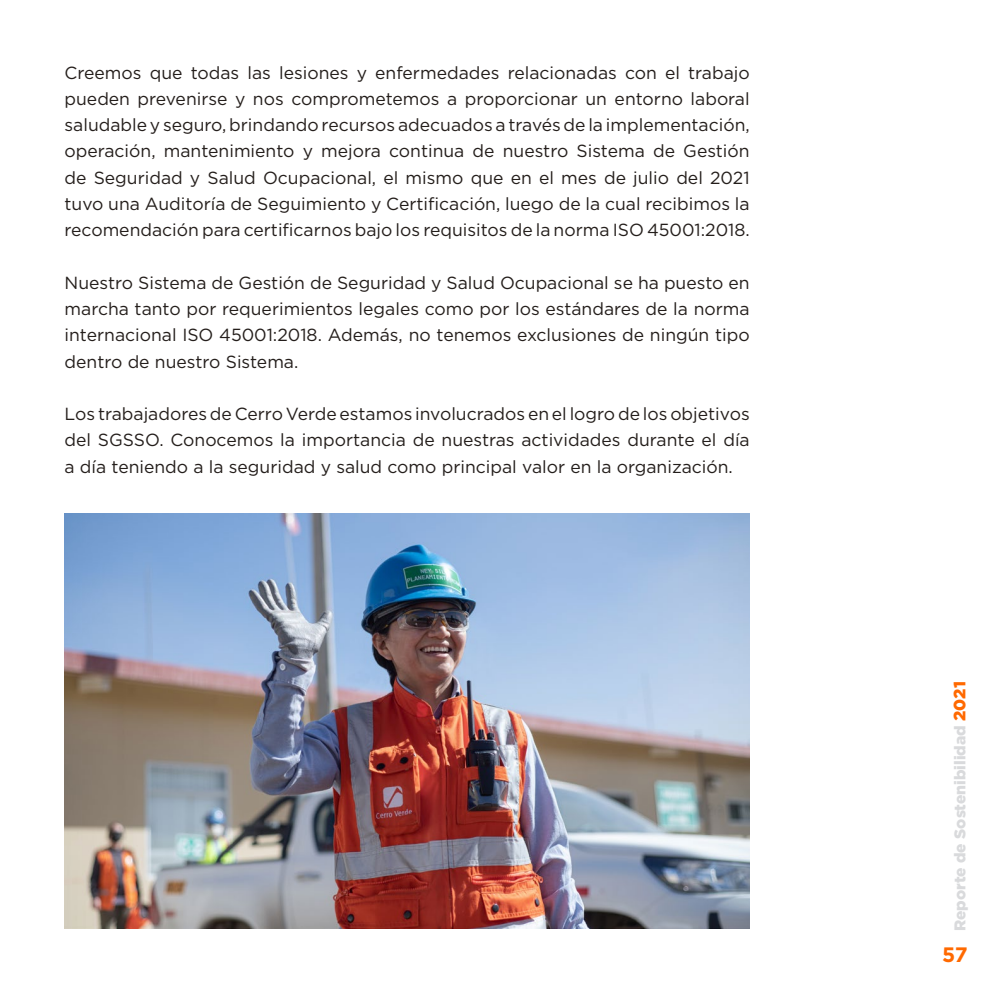
<style>
.page{position:relative;width:993px;height:993px;background:#fff}
.page>*{position:absolute;margin:0;border:0;box-sizing:border-box;transform-origin:0 0}
.t1{font:700 20.82px "Gotham";color:#ff6900}
.indice{font:17.5px/26.2px "Gotham";color:#241e1b;text-align:justify}
.t2{font:900 15.58px "Gotham";color:#d9dadc}
.s1{font-size:16.45px;color:#ff6900}
</style>
<div class="page">
<img style="left:64px;top:513px;width:685px;height:415px">
<p class="indice" style="left:64px;top:59px;width:686px">Creemos que todas las lesiones y enfermedades relacionadas con el trabajo pueden prevenirse y nos comprometemos a proporcionar un entorno laboral saludable y seguro, brindando recursos adecuados a través de la implementación, operación, mantenimiento y mejora continua de nuestro Sistema de Gestión de Seguridad y Salud Ocupacional, el mismo que en el mes de julio del 2021 tuvo una Auditoría de Seguimiento y Certificación, luego de la cual recibimos la recomendación para certificarnos bajo los requisitos de la norma ISO 45001:2018.</p>
<p class="indice" style="left:64px;top:269px;width:686px">Nuestro Sistema de Gestión de Seguridad y Salud Ocupacional se ha puesto en marcha tanto por requerimientos legales como por los estándares de la norma internacional ISO 45001:2018. Además, no tenemos exclusiones de ningún tipo dentro de nuestro Sistema.</p>
<p class="indice" style="left:64px;top:400px;width:686px">Los trabajadores de Cerro Verde estamos involucrados en el logro de los objetivos del SGSSO. Conocemos la importancia de nuestras actividades durante el día a día teniendo a la seguridad y salud como principal valor en la organización.</p>
<p class="t2" style="left:948px;top:930px;width:251px;rotate:-90deg">Reporte de Sostenibilidad <span class="s1">2021</span></p>
<p class="t1" style="left:941px;top:940px;width:27px">57</p>
</div>
